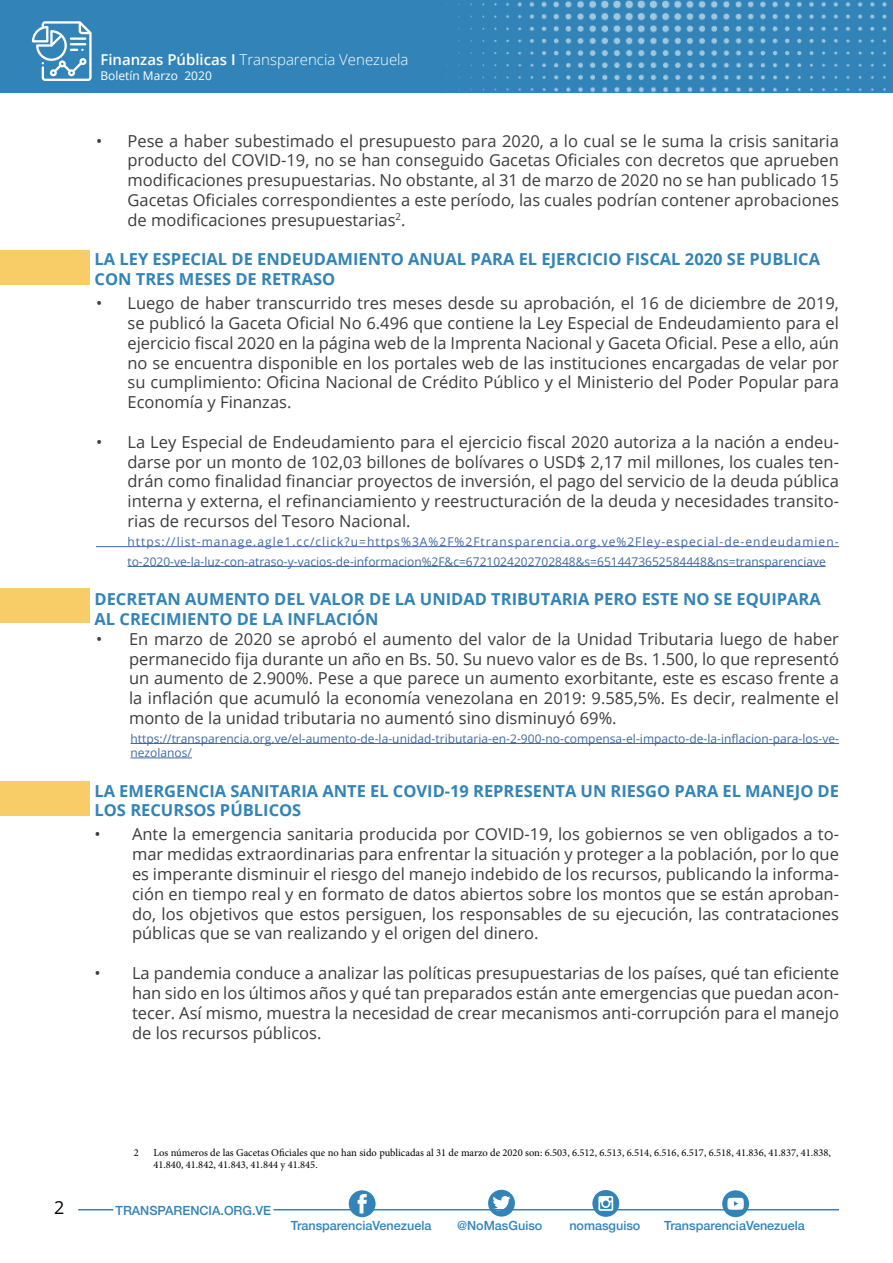
<style>
.page{position:relative;width:893px;height:1263px;background:#fff}
.page>*{position:absolute;margin:0;border:0;box-sizing:border-box;transform-origin:0 0}
.t1{font:18px "Open Sans";color:#000}
.t2{font:16.5px/19.8px "Open Sans";color:#3c3c3b;text-align:justify}
.t3{font:700 16.5px/19.8px "Open Sans";color:#3284b8}
.t4{font:300 15px "Open Sans";color:#fff}
.t5{font:500 12.6px "Helvetica Neue";color:#3284b8}
.t6{font:12px/19.8px "Open Sans";color:#3f68a5}
.t7{font:12px "Open Sans";color:#fff}
.t8{font:10.5px/12.6px "Minion Pro";color:#000}
.s1{font-weight:600}
</style>
<div class="page">
<div style="left:0;top:0;width:893px;height:93px;background:#3284b8"></div>
<img style="left:446px;top:0;width:441px;height:93px">
<svg style="left:32px;top:21px;width:60px;height:60px"></svg>
<hr style="left:96px;top:546px;width:743px;height:1px;background:#3f68a5">
<hr style="left:128px;top:566px;width:698px;height:1px;background:#3f68a5">
<hr style="left:130px;top:743px;width:709px;height:1px;background:#3f68a5">
<hr style="left:130px;top:758px;width:62px;height:1px;background:#3f68a5">
<hr style="left:78px;top:1209px;width:35px;height:1px;background:#3284b8">
<hr style="left:273px;top:1209px;width:84px;height:1px;background:#3284b8">
<hr style="left:372px;top:1209px;width:224px;height:1px;background:#3284b8">
<hr style="left:614px;top:1209px;width:111px;height:1px;background:#3284b8">
<hr style="left:746px;top:1209px;width:93px;height:1px;background:#3284b8">
<div style="left:0;top:251px;width:90px;height:34px;background:#f8cc67"></div>
<div style="left:0;top:589px;width:90px;height:34px;background:#f8cc67"></div>
<div style="left:0;top:781px;width:90px;height:34px;background:#f8cc67"></div>
<svg style="left:349px;top:1190px;width:27px;height:27px"></svg>
<svg style="left:592px;top:1190px;width:27px;height:27px"></svg>
<svg style="left:488px;top:1190px;width:27px;height:26px"></svg>
<svg style="left:722px;top:1190px;width:27px;height:27px"></svg>
<p class="t4" style="left:100px;top:50px;width:310px"><span class="s1">Finanzas Públicas I</span> Transparencia Venezuela</p>
<p class="t7" style="left:100px;top:67px;width:113px">Boletín Marzo 2020</p>
<p class="t2" style="left:127px;top:130px;width:713px;text-indent:-31px">• Pese a haber subestimado el presupuesto para 2020, a lo cual se le suma la crisis sanitaria producto del COVID-19, no se han conseguido Gacetas Oficiales con decretos que aprueben modificaciones presupuestarias. No obstante, al 31 de marzo de 2020 no se han publicado 15<br>Gacetas Oficiales correspondientes a este período, las cuales podrían contener aprobaciones de modificaciones presupuestarias<sup>2</sup>.</p>
<p class="t3" style="left:94px;top:249px;width:727px">LA LEY ESPECIAL DE ENDEUDAMIENTO ANUAL PARA EL EJERCICIO FISCAL 2020 SE PUBLICA<br>CON TRES MESES DE RETRASO</p>
<p class="t2" style="left:127px;top:293px;width:713px;text-indent:-31px">• Luego de haber transcurrido tres meses desde su aprobación, el 16 de diciembre de 2019, se publicó la Gaceta Oficial No 6.496 que contiene la Ley Especial de Endeudamiento para el ejercicio fiscal 2020 en la página web de la Imprenta Nacional y Gaceta Oficial. Pese a ello, aún no se encuentra disponible en los portales web de las instituciones encargadas de velar por su cumplimiento: Oficina Nacional de Crédito Público y el Ministerio del Poder Popular para Economía y Finanzas.</p>
<p class="t2" style="left:127px;top:432px;width:713px;text-indent:-31px">• La Ley Especial de Endeudamiento para el ejercicio fiscal 2020 autoriza a la nación a endeu&shy;darse por un monto de 102,03 billones de bolívares o USD$ 2,17 mil millones, los cuales ten&shy;drán como finalidad financiar proyectos de inversión, el pago del servicio de la deuda pública interna y externa, el refinanciamiento y reestructuración de la deuda y necesidades transito&shy;rias de recursos del Tesoro Nacional.</p>
<p class="t6" style="left:128px;top:531px;width:713px">https://list-manage.agle1.cc/click?u=https%3A%2F%2Ftransparencia.org.ve%2Fley-especial-de-endeudamien&shy;to-2020-ve-la-luz-con-atraso-y-vacios-de-informacion%2F&amp;c=6721024202702848&amp;s=6514473652584448&amp;ns=transparenciave</p>
<p class="t3" style="left:94px;top:589px;width:728px">DECRETAN AUMENTO DEL VALOR DE LA UNIDAD TRIBUTARIA PERO ESTE NO SE EQUIPARA<br>AL CRECIMIENTO DE LA INFLACIÓN</p>
<p class="t2" style="left:129px;top:628px;width:711px;text-indent:-33px">• En marzo de 2020 se aprobó el aumento del valor de la Unidad Tributaria luego de haber permanecido fija durante un año en Bs. 50. Su nuevo valor es de Bs. 1.500, lo que representó un aumento de 2.900%. Pese a que parece un aumento exorbitante, este es escaso frente a la inflación que acumuló la economía venezolana en 2019: 9.585,5%. Es decir, realmente el monto de la unidad tributaria no aumentó sino disminuyó 69%.</p>
<p class="t6" style="left:130px;top:731px;width:710px;line-height:14.4px">https://transparencia.org.ve/el-aumento-de-la-unidad-tributaria-en-2-900-no-compensa-el-impacto-de-la-inflacion-para-los-ve&shy;nezolanos/</p>
<p class="t3" style="left:94px;top:780px;width:746px">LA EMERGENCIA SANITARIA ANTE EL COVID-19 REPRESENTA UN RIESGO PARA EL MANEJO DE<br>LOS RECURSOS PÚBLICOS</p>
<p class="t2" style="left:132px;top:824px;width:708px;text-indent:-38px">• Ante la emergencia sanitaria producida por COVID-19, los gobiernos se ven obligados a to&shy;mar medidas extraordinarias para enfrentar la situación y proteger a la población, por lo que es imperante disminuir el riesgo del manejo indebido de los recursos, publicando la informa&shy;ción en tiempo real y en formato de datos abiertos sobre los montos que se están aproban&shy;do, los objetivos que estos persiguen, los responsables de su ejecución, las contrataciones públicas que se van realizando y el origen del dinero.</p>
<p class="t2" style="left:132px;top:963px;width:708px;text-indent:-38px">• La pandemia conduce a analizar las políticas presupuestarias de los países, qué tan eficiente han sido en los últimos años y qué tan preparados están ante emergencias que puedan acon&shy;tecer. Así mismo, muestra la necesidad de crear mecanismos anti-corrupción para el manejo de los recursos públicos.</p>
<p class="t1" style="left:54px;top:1195px;width:12px">2</p>
<p class="t8" style="left:134px;top:1146px;width:7px">2</p>
<p class="t8" style="left:153px;top:1146px;width:679px">Los números de las Gacetas Oficiales que no han sido publicadas al 31 de marzo de 2020 son: 6.503, 6.512, 6.513, 6.514, 6.516, 6.517, 6.518, 41.836, 41.837, 41.838,<br>41.840, 41.842, 41.843, 41.844 y 41.845.</p>
<p class="t5" style="left:116px;top:1200px;width:157px">TRANSPARENCIA.ORG.VE</p>
<p class="t5" style="left:291px;top:1215px;width:142px">TransparenciaVenezuela</p>
<p class="t5" style="left:457px;top:1215px;width:87px">@NoMasGuiso</p>
<p class="t5" style="left:569px;top:1215px;width:73px">nomasguiso</p>
<p class="t5" style="left:664px;top:1216px;width:142px">TransparenciaVenezuela</p>
</div>
